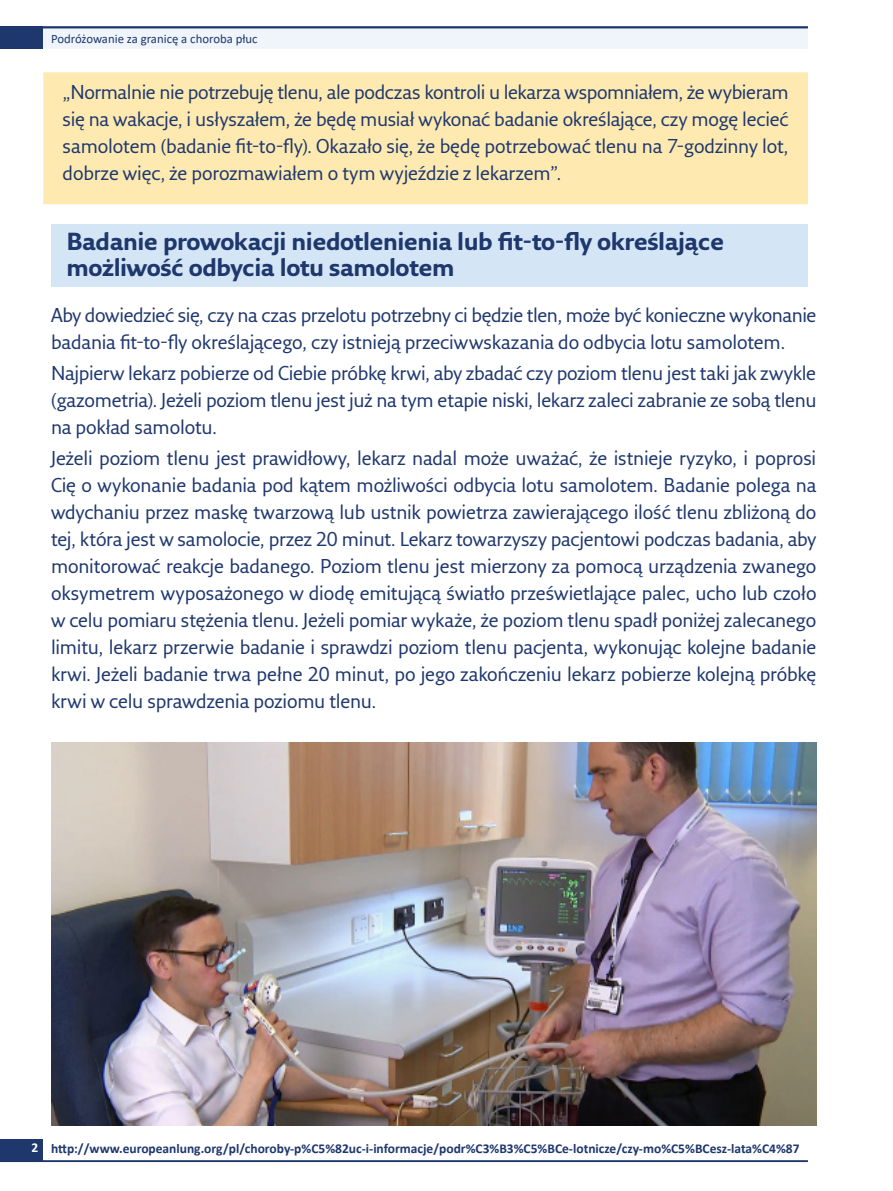
<style>
.page{position:relative;width:893px;height:1191px;background:#fff}
.page>*{position:absolute;margin:0;border:0;box-sizing:border-box;transform-origin:0 0}
.t1{font:700 24px/25.8px "Fresco Sans Pro";letter-spacing:-.02em;color:#1e376d}
.H___B-head{font:19.5px/27px "Fresco Sans Pro";letter-spacing:-.015em;color:#1e376d;text-align:justify}
.t2{font:700 13.5px "Calibri";color:#1e376d}
.t3{font:12.75px "Calibri";color:#1e376d}
.s1{color:#fff}
</style>
<div class="page">
<div style="left:0;top:26px;width:808px;height:23px;background:#eff5fb"></div>
<div style="left:0;top:1138px;width:43px;height:23px;background:#1e376d"></div>
<div style="left:0;top:26px;width:43px;height:23px;background:#1e376d"></div>
<hr style="left:0;top:1160px;width:808px;height:2px;background:#1e376d">
<hr style="left:0;top:26px;width:808px;height:2px;background:#1e376d">
<div style="left:43px;top:72px;width:765px;height:132px;background:#feeab0"></div>
<div style="left:51px;top:224px;width:757px;height:62px;background:#d4e5f5"></div>
<img style="left:51px;top:742px;width:765px;height:383px">
<p class="t3" style="left:51px;top:29px;width:208px">Podróżowanie za granicę a choroba płuc</p>
<p class="H___B-head" style="left:63px;top:78px;width:728px">„Normalnie nie potrzebuję tlenu, ale podczas kontroli u lekarza wspomniałem, że wybieram się na wakacje, i usłyszałem, że będę musiał wykonać badanie określające, czy mogę lecieć samolotem (badanie fit-to-fly). Okazało się, że będę potrzebować tlenu na 7-godzinny lot, dobrze więc, że porozmawiałem o tym wyjeździe z lekarzem”.</p>
<p class="t1" style="left:66px;top:228px;width:659px">Badanie prowokacji niedotlenienia lub fit-to-fly określające możliwość odbycia lotu samolotem</p>
<p class="H___B-head" style="left:51px;top:301px;width:767px">Aby dowiedzieć się, czy na czas przelotu potrzebny ci będzie tlen, może być konieczne wykonanie badania fit-to-fly określającego, czy istnieją przeciwwskazania do odbycia lotu samolotem.</p>
<p class="H___B-head" style="left:51px;top:359px;width:767px">Najpierw lekarz pobierze od Ciebie próbkę krwi, aby zbadać czy poziom tlenu jest taki jak zwykle (gazometria). Jeżeli poziom tlenu jest już na tym etapie niski, lekarz zaleci zabranie ze sobą tlenu na pokład samolotu.</p>
<p class="H___B-head" style="left:51px;top:444px;width:767px">Jeżeli poziom tlenu jest prawidłowy, lekarz nadal może uważać, że istnieje ryzyko, i poprosi Cię o wykonanie badania pod kątem możliwości odbycia lotu samolotem. Badanie polega na wdychaniu przez maskę twarzową lub ustnik powietrza zawierającego ilość tlenu zbliżoną do tej, która jest w samolocie, przez 20 minut. Lekarz towarzyszy pacjentowi podczas badania, aby monitorować reakcje badanego. Poziom tlenu jest mierzony za pomocą urządzenia zwanego oksymetrem wyposażonego w diodę emitującą światło prześwietlające palec, ucho lub czoło w celu pomiaru stężenia tlenu. Jeżeli pomiar wykaże, że poziom tlenu spadł poniżej zalecanego limitu, lekarz przerwie badanie i sprawdzi poziom tlenu pacjenta, wykonując kolejne badanie krwi. Jeżeli badanie trwa pełne 20 minut, po jego zakończeniu lekarz pobierze kolejną próbkę krwi w celu sprawdzenia poziomu tlenu.</p>
<p class="t2" style="left:31px;top:1139px;width:770px"><span class="s1">2</span> http://www.europeanlung.org/pl/choroby-p%C5%82uc-i-informacje/podr%C3%B3%C5%BCe-lotnicze/czy-mo%C5%BCesz-lata%C4%87</p>
</div>
